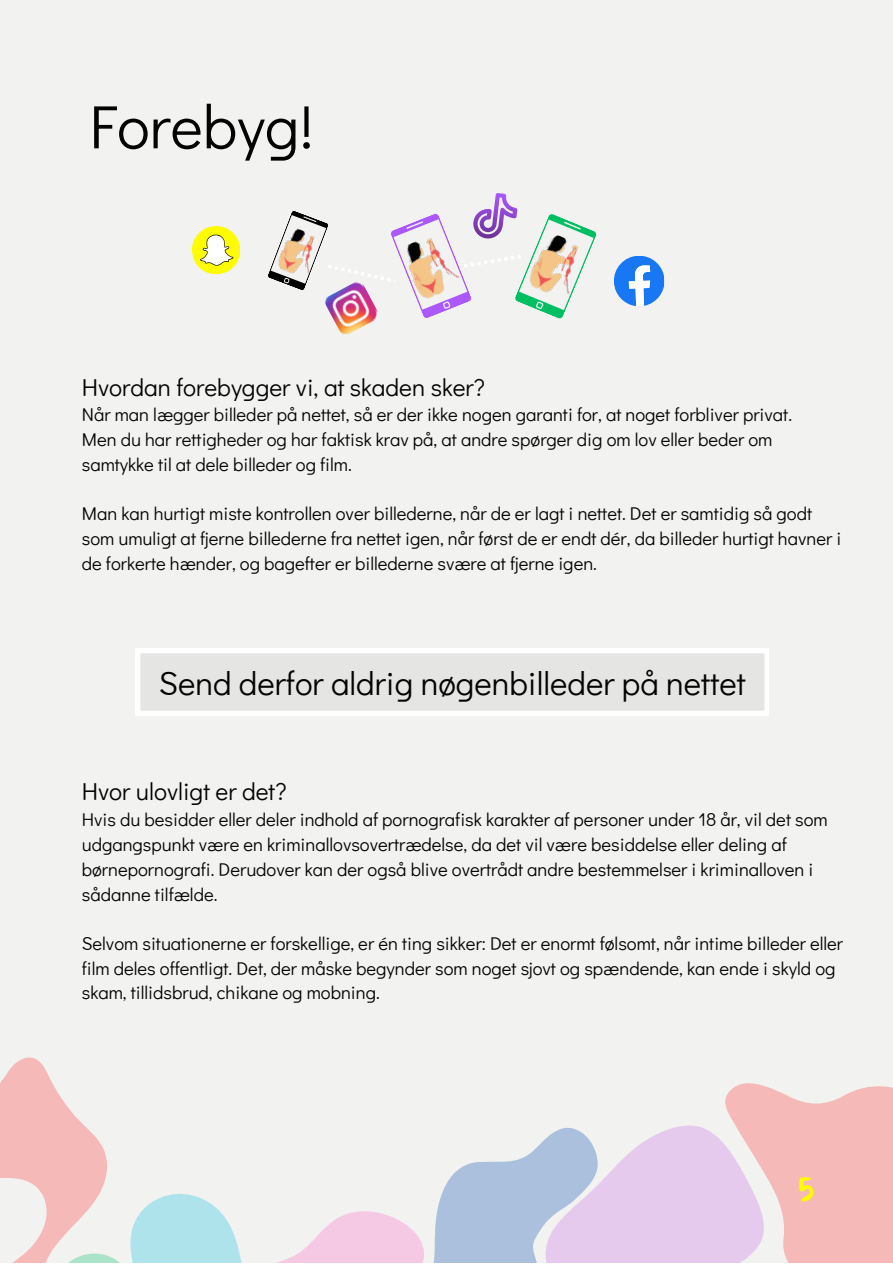
<style>
.page{position:relative;width:893px;height:1264px;background:#fff}
.page>*{position:absolute;margin:0;border:0;box-sizing:border-box;transform-origin:0 0}
.t1{font:61.5px "Didact Gothic";color:#030303}
.t2{font:33px "Didact Gothic";color:#030303}
.t3{font:100 33px "More Sugar";color:#fffc00}
.t4{font:24.45px "Didact Gothic";color:#030303}
.t5{font:18.45px/24.8px "Didact Gothic";color:#030303}
</style>
<div class="page">
<div style="left:0;top:0;width:892px;height:1262px;background:#f2f2f1"></div>
<svg style="left:471px;top:1141px;width:72px;height:121px;fill:#aac0dd"></svg>
<svg style="left:543px;top:1083px;width:349px;height:179px"></svg>
<svg style="left:0;top:1057px;width:471px;height:205px"></svg>
<svg style="left:614px;top:256px;width:51px;height:50px"></svg>
<svg style="left:192px;top:226px;width:48px;height:48px"></svg>
<img style="left:334px;top:320px;width:41px;height:15px">
<svg style="left:268px;top:193px;width:329px;height:127px"></svg>
<svg style="left:136px;top:648px;width:633px;height:67px"></svg>
<img style="left:275px;top:226px;width:47px;height:53px">
<p class="t1" style="left:89px;top:84px;width:226px">Forebyg!</p>
<p class="t4" style="left:82px;top:370px;width:404px">Hvordan forebygger vi, at skaden sker?</p>
<p class="t5" style="left:82px;top:402px;width:711px">Når man lægger billeder på nettet, så er der ikke nogen garanti for, at noget forbliver privat.</p>
<p class="t5" style="left:82px;top:426px;width:692px">Men du har rettigheder og har faktisk krav på, at andre spørger dig om lov eller beder om samtykke til at dele billeder og film.</p>
<p class="t5" style="left:82px;top:501px;width:761px">Man kan hurtigt miste kontrollen over billederne, når de er lagt i nettet. Det er samtidig så godt som umuligt at fjerne billederne fra nettet igen, når først de er endt dér, da billeder hurtigt havner i de forkerte hænder, og bagefter er billederne svære at fjerne igen.</p>
<p class="t2" style="left:159px;top:660px;width:588px">Send derfor aldrig nøgenbilleder på nettet</p>
<p class="t4" style="left:82px;top:774px;width:206px">Hvor ulovligt er det?</p>
<p class="t5" style="left:82px;top:806px;width:747px">Hvis du besidder eller deler indhold af pornografisk karakter af personer under 18 år, vil det som udgangspunkt være en kriminallovsovertrædelse, da det vil være besiddelse eller deling af børnepornografi. Derudover kan der også blive overtrådt andre bestemmelser i kriminalloven i sådanne tilfælde.</p>
<p class="t5" style="left:82px;top:930px;width:762px">Selvom situationerne er forskellige, er én ting sikker: Det er enormt følsomt, når intime billeder eller film deles offentligt. Det, der måske begynder som noget sjovt og spændende, kan ende i skyld og skam, tillidsbrud, chikane og mobning.</p>
<p class="t3" style="left:798px;top:1171px;width:18px">5</p>
</div>
